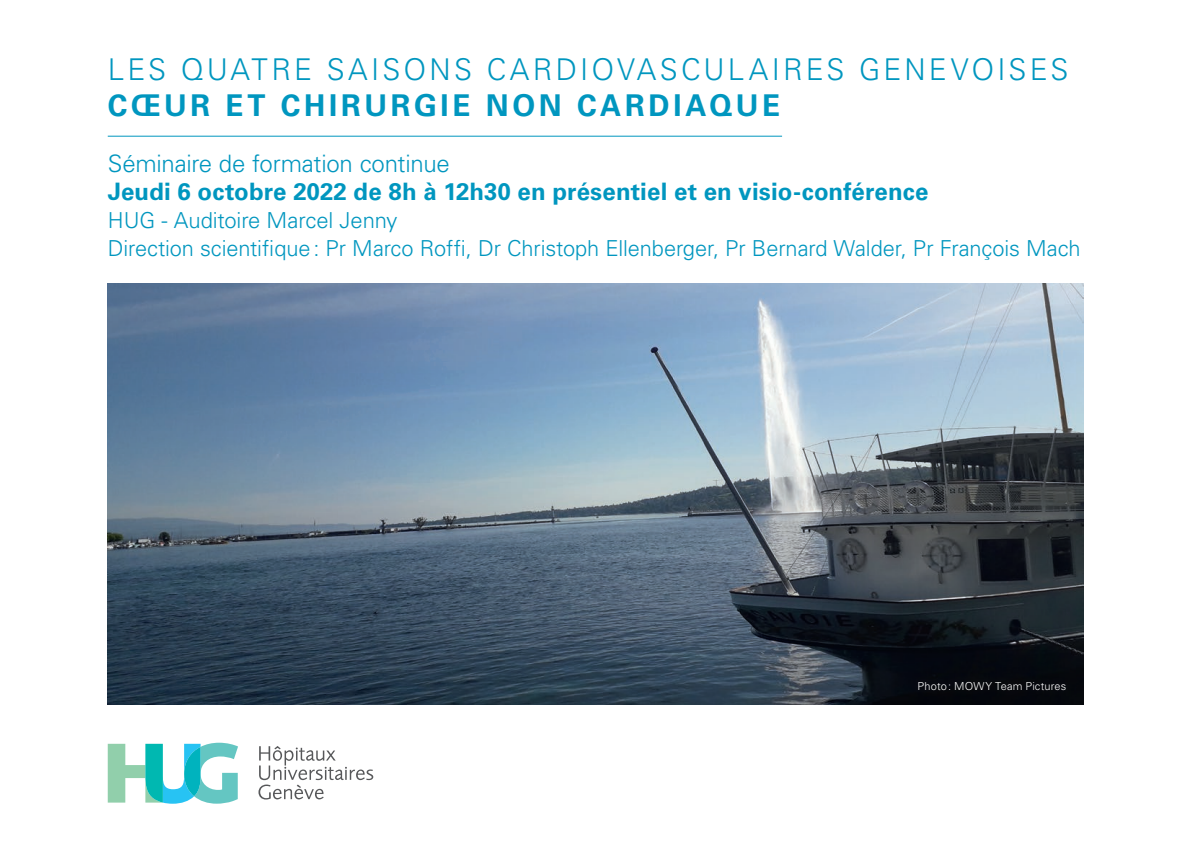
<style>
.page{position:relative;width:1191px;height:842px;background:#fff}
.page>*{position:absolute;margin:0;border:0;box-sizing:border-box;transform-origin:0 0}
.t1{font:300 30px "Univers LT Std";letter-spacing:.105em;color:#0096bf}
.t2{font:700 30px "Univers LT Std";letter-spacing:.125em;color:#0096bf}
.t3{font:700 24px "Univers LT Std";letter-spacing:.005em;color:#0096bf}
.t4{font:300 24px "Univers LT Std";letter-spacing:-.01em;color:#0096bf}
.t5{font:300 22px/28px "Univers LT Std";letter-spacing:-.005em;color:#0096bf}
.t6{font:300 11px "Univers LT Std";letter-spacing:.015em;color:#fff}
</style>
<div class="page">
<img style="left:108px;top:283px;width:975px;height:421px">
<svg style="left:108px;top:743px;width:130px;height:61px"></svg>
<svg style="left:258px;top:746px;width:115px;height:53px"></svg>
<hr style="left:108px;top:136px;width:674px;height:1px;background:#0096bf">
<div style="left:907px;top:671px;width:168px;height:29px;background:#06080d"></div>
<h1 class="t1" style="left:108px;top:51px;width:962px">LES QUATRE SAISONS CARDIOVASCULAIRES GENEVOISES</h1>
<h1 class="t2" style="left:108px;top:88px;width:673px">CŒUR ET CHIRURGIE NON CARDIAQUE</h1>
<p class="t4" style="left:108px;top:149px;width:343px">Séminaire de formation continue</p>
<p class="t3" style="left:108px;top:178px;width:822px">Jeudi 6 octobre 2022 de 8h à 12h30 en présentiel et en visio-conférence</p>
<p class="t5" style="left:108px;top:206px;width:974px">HUG - Auditoire Marcel Jenny<br>Direction scientifique: Pr Marco Roffi, Dr Christoph Ellenberger, Pr Bernard Walder, Pr François Mach</p>
<p class="t6" style="left:917px;top:679px;width:150px">Photo: MOWY Team Pictures</p>
</div>
